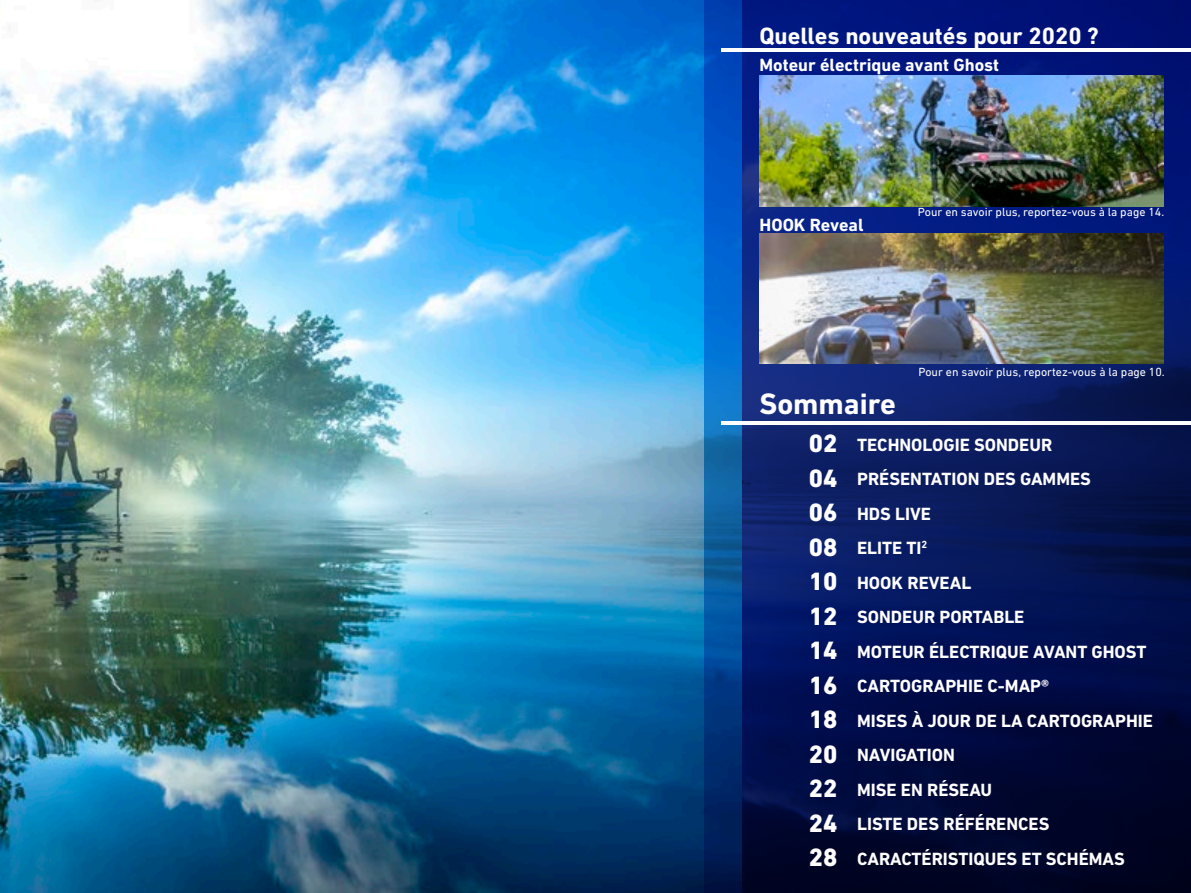
<style>
.page{position:relative;width:1191px;height:893px;background:#fff}
.page>*{position:absolute;margin:0;border:0;box-sizing:border-box;transform-origin:0 0}
.t1{font:700 30px "DIN Next LT Pro";color:#fff}
.t2{font:800 25.5px/34.5px "DIN Next LT Pro";color:#fff;text-align:justify}
.t3{font:700 24px "DIN Next LT Pro";color:#fff}
.t4{font:700 18px/34.5px "DIN Next LT Pro";color:#fff}
.t5{font:12px "DIN Next LT Pro";color:#fff}
</style>
<div class="page">
<img style="left:0;top:0;width:704px;height:893px">
<svg style="left:704px;top:0;width:38px;height:893px;background:#0350a5"></svg>
<svg style="left:742px;top:0;width:449px;height:893px;background:#041355"></svg>
<hr style="left:721px;top:421px;width:470px;height:4px;background:#fff">
<hr style="left:721px;top:48px;width:470px;height:4px;background:#fff">
<img style="left:759px;top:75px;width:405px;height:131px">
<img style="left:759px;top:233px;width:405px;height:131px">
<h3 class="t3" style="left:759px;top:21px;width:341px">Quelles nouveautés pour 2020 ?</h3>
<p class="t4" style="left:759px;top:48px;width:241px">Moteur électrique avant Ghost</p>
<p class="t4" style="left:759px;top:207px;width:106px">HOOK Reveal</p>
<p class="t5" style="left:917px;top:205px;width:248px">Pour en savoir plus, reportez-vous à la page 14.</p>
<p class="t5" style="left:918px;top:365px;width:248px">Pour en savoir plus, reportez-vous à la page 10.</p>
<h1 class="t1" style="left:759px;top:386px;width:138px">Sommaire</h1>
<p class="t4" style="left:857px;top:427px;width:297px">TECHNOLOGIE SONDEUR<br>PRÉSENTATION DES GAMMES<br>HDS LIVE<br>ELITE TI<sup>2<br></sup>HOOK REVEAL<br>SONDEUR PORTABLE<br>MOTEUR ÉLECTRIQUE AVANT GHOST<br>CARTOGRAPHIE C-MAP®<br>MISES À JOUR DE LA CARTOGRAPHIE<br>NAVIGATION<br>MISE EN RÉSEAU<br>LISTE DES RÉFÉRENCES<br>CARACTÉRISTIQUES ET SCHÉMAS</p>
<h2 class="t2" style="left:809px;top:426px;width:30px">02<br>04<br>06<br>08<br>10<br>12<br>14<br>16<br>18<br>20<br>22<br>24<br>28</h2>
</div>
